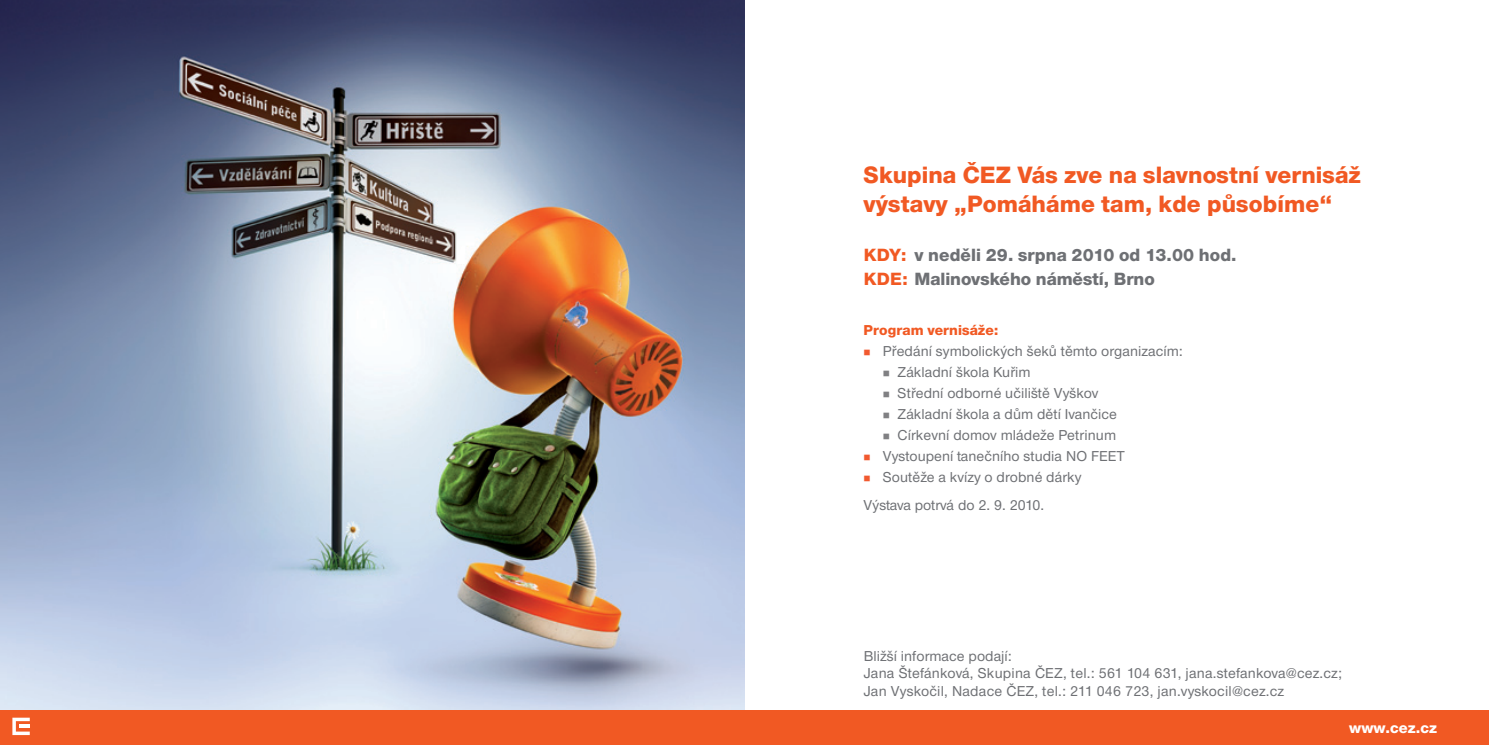
<style>
.page{position:relative;width:1489px;height:745px;background:#fff}
.page>*{position:absolute;margin:0;border:0;box-sizing:border-box;transform-origin:0 0}
.t1{font:800 24.5px/28px "Nimbus CEZOT";letter-spacing:.005em;color:#f15923}
.t2{font:800 18.38px/24.5px "Nimbus CEZOT";color:#6e7074}
.t3{font:800 15.75px "Nimbus CEZOT";letter-spacing:.005em;color:#fff}
.t4{font:500 14.88px/17.5px "Nimbus CEZOT";letter-spacing:.005em;color:#6e7074}
.t5{font:800 14.88px "Nimbus CEZOT";letter-spacing:.005em;color:#f15923}
.s1{color:#f15923}
.s2{color:#f1592f}
.s3{color:#808083}
</style>
<div class="page">
<img style="left:0;top:0;width:744px;height:709px">
<div style="left:0;top:709px;width:1488px;height:35px;background:#f15923"></div>
<svg style="left:12px;top:717px;width:18px;height:17px"></svg>
<h1 class="t1" style="left:863px;top:161px;width:498px">Skupina ČEZ Vás zve na slavnostní vernisáž výstavy „Pomáháme tam, kde působíme“</h1>
<p class="t2" style="left:863px;top:242px;width:374px"><span class="s1">Kdy:</span> v neděli 29. srpna 2010 od 13.00 hod.<br><span class="s1">Kde:</span> Malinovského náměstí, Brno</p>
<p class="t5" style="left:863px;top:321px;width:136px">Program vernisáže:</p>
<p class="t4" style="left:863px;top:341px;width:321px"><span class="s2">■</span> Předání symbolických šeků těmto organizacím:</p>
<p class="t4" style="left:882px;top:362px;width:149px"><span class="s3">■</span> Základní škola Kuřim</p>
<p class="t4" style="left:882px;top:383px;width:217px"><span class="s3">■</span> Střední odborné učiliště Vyškov</p>
<p class="t4" style="left:882px;top:404px;width:235px"><span class="s3">■</span> Základní škola a dům dětí Ivančice</p>
<p class="t4" style="left:882px;top:425px;width:235px"><span class="s3">■</span> Církevní domov mládeže Petrinum</p>
<p class="t4" style="left:863px;top:446px;width:263px"><span class="s2">■</span> Vystoupení tanečního studia NO FEET</p>
<p class="t4" style="left:863px;top:462px;width:219px;line-height:28.5px"><span class="s2">■</span> Soutěže a kvízy o drobné dárky<br>Výstava potrvá do 2. 9. 2010.</p>
<p class="t4" style="left:863px;top:646px;width:480px">Bližší informace podají:<br>Jana Štefánková, Skupina ČEZ, tel.: 561 104 631, jana.stefankova@cez.cz;<br>Jan Vyskočil, Nadace ČEZ, tel.: 211 046 723, jan.vyskocil@cez.cz</p>
<p class="t3" style="left:1348px;top:718px;width:89px">www.cez.cz</p>
</div>
